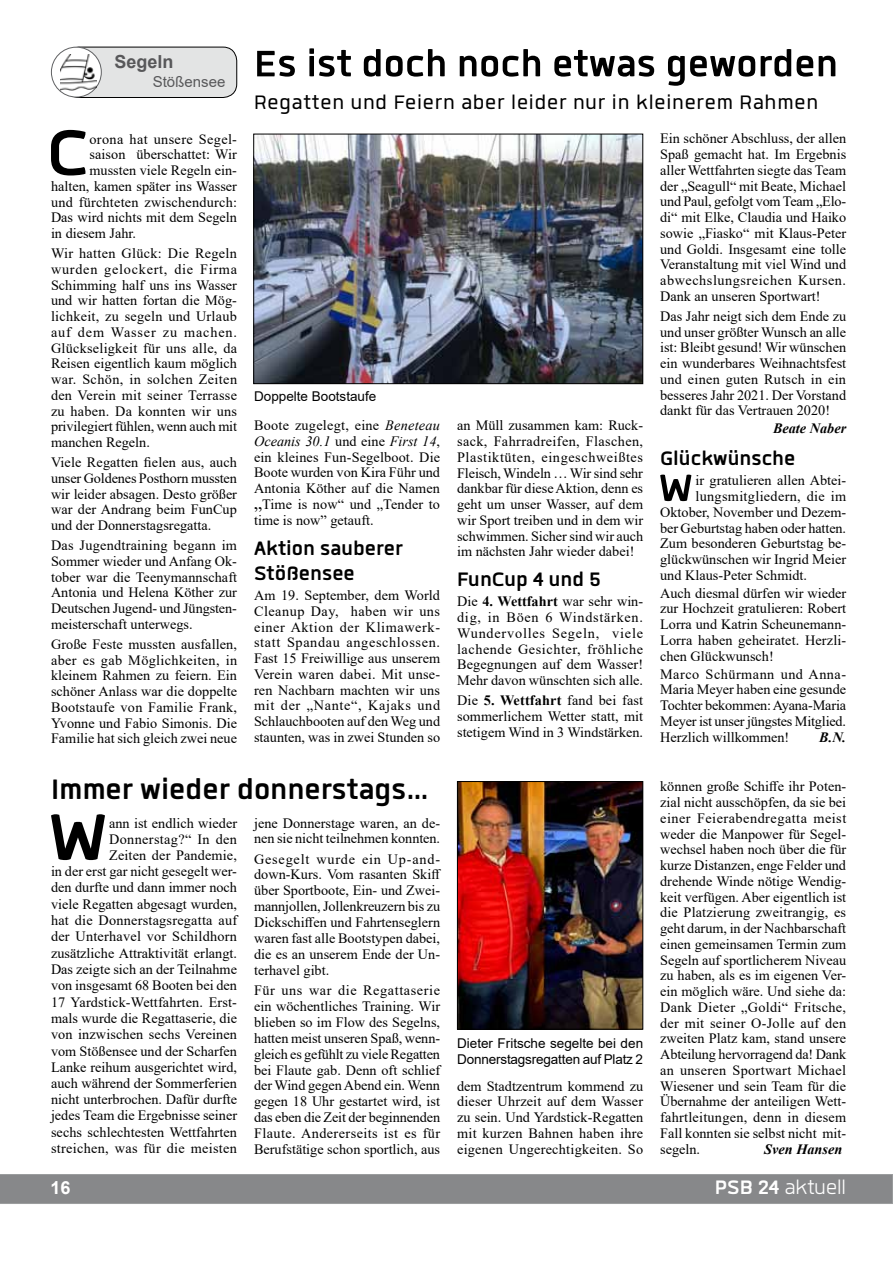
<style>
.page{position:relative;width:893px;height:1263px;background:#fff}
.page>*{position:absolute;margin:0;border:0;box-sizing:border-box;transform-origin:0 0}
.t1{font:700 91.5px "Quan";color:#000}
.t2{font:700 89.4px "Quan";color:#000}
.t3{font:700 52.95px "Quan";color:#000}
.t4{font:700 51px "Quan";color:#000}
.t5{font:700 39px "Quan";color:#000}
.t6{font:27px "Quan";letter-spacing:.03em;color:#000}
.t7{font:700 27px/25.5px "Quan";color:#000}
.t8{font:27px "Quan";color:#fff}
.t9{font:700 18px "Arial";color:#58585a}
.t10{font:700 18px "Arial";color:#fff}
.t11{font:15px "Arial";color:#58585a}
.t12{font:14.25px/15.8px "Times New Roman";color:#000;text-align:justify}
.t13{font:14.25px "Times New Roman";letter-spacing:.025em;color:#000}
.t14{font:italic 700 14.25px "Times New Roman";color:#000}
.t15{font:13.5px/15.8px "Arial";color:#000}
.s1{font-style:italic}
.s2{font-size:18px}
.s3{font-weight:700}
</style>
<div class="page">
<div style="left:0;top:1174px;width:893px;height:30px;background:#87888a"></div>
<img style="left:459px;top:783px;width:182px;height:244px">
<div style="left:457px;top:781px;width:186px;height:248px;border:1px solid #000"></div>
<div style="left:65px;top:47px;width:172px;height:50px;background:#e3e4e4;border-radius:14px"></div>
<div style="left:65px;top:47px;width:172px;height:51px;border:1px solid #000;border-radius:14px"></div>
<svg style="left:51px;top:47px;width:50px;height:50px"></svg>
<div style="left:51px;top:47px;width:51px;height:50px;border:1px solid #606163;border-radius:50%"></div>
<img style="left:60px;top:54px;width:36px;height:36px">
<img style="left:255px;top:136px;width:386px;height:246px">
<div style="left:253px;top:134px;width:390px;height:250px;border:1px solid #000"></div>
<p class="t9" style="left:115px;top:49px;width:61px">Segeln</p>
<p class="t11" style="left:153px;top:72px;width:74px">Stößensee</p>
<h2 class="t2" style="left:47px;top:110px;width:44px">C</h2>
<p class="t13" style="left:89px;top:129px;width:149px">orona hat unsere Segel-</p>
<p class="t12" style="left:89px;top:146px;width:149px">saison überschattet: Wir</p>
<p class="t12" style="left:89px;top:162px;width:149px">mussten viele Regeln ein-</p>
<p class="t12" style="left:51px;top:178px;width:188px">halten, kamen später ins Wasser</p>
<p class="t12" style="left:51px;top:193px;width:188px">und fürchteten zwischendurch:</p>
<p class="t12" style="left:51px;top:209px;width:188px">Das wird nichts mit dem Segeln</p>
<p class="t12" style="left:51px;top:225px;width:87px">in diesem Jahr.</p>
<p class="t12" style="left:51px;top:245px;width:188px">Wir hatten Glück: Die Regeln wurden gelockert, die Firma Schimming half uns ins Wasser und wir hatten fortan die Mög&shy;lichkeit, zu segeln und Urlaub auf dem Wasser zu machen.<br>Glückseligkeit für uns alle, da Reisen eigentlich kaum möglich war. Schön, in solchen Zeiten den Verein mit seiner Terrasse zu haben. Da konnten wir uns privilegiert fühlen, wenn auch mit manchen Regeln.</p>
<p class="t12" style="left:51px;top:454px;width:188px">Viele Regatten fielen aus, auch unser Goldenes Posthorn mussten wir leider absagen. Desto größer war der Andrang beim FunCup und der Donnerstagsregatta.</p>
<p class="t12" style="left:51px;top:537px;width:188px">Das Jugendtraining begann im Sommer wieder und Anfang Ok&shy;tober war die Teenymannschaft Antonia und Helena Köther zur Deutschen Jugend- und Jüngsten&shy;meisterschaft unterwegs.</p>
<p class="t12" style="left:51px;top:636px;width:188px">Große Feste mussten ausfallen, aber es gab Möglichkeiten, in kleinem Rahmen zu feiern. Ein schöner Anlass war die doppelte Bootstaufe von Familie Frank, Yvonne und Fabio Simonis. Die Familie hat sich gleich zwei neue</p>
<h3 class="t4" style="left:254px;top:39px;width:585px">Es ist doch noch etwas geworden</h3>
<h3 class="t6" style="left:254px;top:90px;width:565px">Regatten und Feiern aber leider nur in kleinerem Rahmen</h3>
<p class="t15" style="left:254px;top:389px;width:124px">Doppelte Bootstaufe</p>
<p class="t12" style="left:254px;top:417px;width:188px">Boote zugelegt, eine <span class="s1">Beneteau Oceanis 30.1</span> und eine <span class="s1">First 14</span>, ein kleines Fun-Segelboot. Die Boote wurden von Kira Führ und Antonia Köther auf die Namen <span class="s2">„</span>Time is now“ und „Tender to time is now” getauft.</p>
<h3 class="t7" style="left:254px;top:535px;width:150px">Aktion sauberer<br>Stößensee</h3>
<p class="t12" style="left:254px;top:587px;width:188px">Am 19. September, dem World Cleanup Day, haben wir uns einer Aktion der Klimawerk&shy;statt Spandau angeschlossen.<br>Fast 15 Freiwillige aus unserem Verein waren dabei. Mit unse&shy;ren Nachbarn machten wir uns mit der „Nante“, Kajaks und Schlauchbooten auf den Weg und staunten, was in zwei Stunden so</p>
<p class="t12" style="left:457px;top:417px;width:188px">an Müll zusammen kam: Ruck&shy;sack, Fahrradreifen, Flaschen, Plastiktüten, eingeschweißtes Fleisch, Windeln … Wir sind sehr dankbar für diese Aktion, denn es geht um unser Wasser, auf dem wir Sport treiben und in dem wir schwimmen. Sicher sind wir auch im nächsten Jahr wieder dabei!</p>
<h3 class="t7" style="left:457px;top:566px;width:145px">FunCup 4 und 5</h3>
<p class="t12" style="left:457px;top:593px;width:188px">Die <span class="s3">4. Wettfahrt</span> war sehr win&shy;dig, in Böen 6 Windstärken.<br>Wundervolles Segeln, viele lachende Gesichter, fröhliche Begegnungen auf dem Wasser!<br>Mehr davon wünschten sich alle.</p>
<p class="t12" style="left:457px;top:692px;width:188px">Die <span class="s3">5. Wettfahrt</span> fand bei fast sommerlichem Wetter statt, mit stetigem Wind in 3 Windstärken.</p>
<p class="t12" style="left:660px;top:130px;width:188px">Ein schöner Abschluss, der allen Spaß gemacht hat. Im Ergebnis aller Wettfahrten siegte das Team der „Seagull“ mit Beate, Michael und Paul, gefolgt vom Team „Elo&shy;di“ mit Elke, Claudia und Haiko sowie „Fiasko“ mit Klaus-Peter und Goldi. Insgesamt eine tolle Veranstaltung mit viel Wind und abwechslungsreichen Kursen.<br>Dank an unseren Sportwart!</p>
<p class="t12" style="left:660px;top:308px;width:188px">Das Jahr neigt sich dem Ende zu und unser größter Wunsch an alle ist: Bleibt gesund! Wir wünschen ein wunderbares Weihnachtsfest und einen guten Rutsch in ein besseres Jahr 2021. Der Vorstand dankt für das Vertrauen 2020!</p>
<p class="t14" style="left:773px;top:418px;width:75px">Beate Naber</p>
<h3 class="t7" style="left:660px;top:445px;width:137px">Glückwünsche</h3>
<h3 class="t3" style="left:658px;top:462px;width:36px">W</h3>
<p class="t12" style="left:695px;top:472px;width:152px">ir gratulieren allen Abtei-</p>
<p class="t13" style="left:695px;top:486px;width:152px">lungsmitgliedern, die im</p>
<p class="t12" style="left:660px;top:504px;width:188px">Oktober, November und Dezem-</p>
<p class="t12" style="left:660px;top:519px;width:187px">ber Geburtstag haben oder hatten.</p>
<p class="t12" style="left:660px;top:535px;width:188px">Zum besonderen Geburtstag be-</p>
<p class="t12" style="left:660px;top:551px;width:188px">glückwünschen wir Ingrid Meier</p>
<p class="t12" style="left:660px;top:567px;width:148px">und Klaus-Peter Schmidt.</p>
<p class="t12" style="left:660px;top:585px;width:188px">Auch diesmal dürfen wir wieder zur Hochzeit gratulieren: Robert Lorra und Katrin Scheunemann-Lorra haben geheiratet. Herzli&shy;chen Glückwunsch!</p>
<p class="t12" style="left:660px;top:665px;width:187px">Marco Schürmann und Anna-Maria Meyer haben eine gesunde Tochter bekommen: Ayana-Maria Meyer ist unser jüngstes Mitglied.<br>Herzlich willkommen!</p>
<p class="t14" style="left:819px;top:727px;width:28px">B.N.</p>
<h3 class="t5" style="left:51px;top:770px;width:379px">Immer wieder donnerstags…</h3>
<h1 class="t1" style="left:48px;top:793px;width:62px">W</h1>
<p class="t12" style="left:51px;top:814px;width:188px;line-height:16.2px;text-align:right">ann ist endlich wieder<br>Donnerstag?“ In den<br>Zeiten der Pandemie,<br>in der erst gar nicht gesegelt wer&shy;den durfte und dann immer noch viele Regatten abgesagt wurden, hat die Donnerstagsregatta auf der Unterhavel vor Schildhorn zusätzliche Attraktivität erlangt.<br>Das zeigte sich an der Teilnahme von insgesamt 68 Booten bei den<br>17 Yardstick-Wettfahrten. Erst&shy;mals wurde die Regattaserie, die von inzwischen sechs Vereinen vom Stößensee und der Scharfen<br>Lanke reihum ausgerichtet wird, auch während der Sommerferien nicht unterbrochen. Dafür durfte jedes Team die Ergebnisse seiner sechs schlechtesten Wettfahrten streichen, was für die meisten</p>
<p class="t12" style="left:254px;top:814px;width:188px">jene Donnerstage waren, an de&shy;nen sie nicht teilnehmen konnten.</p>
<p class="t12" style="left:254px;top:850px;width:188px">Gesegelt wurde ein Up-and&shy;down-Kurs. Vom rasanten Skiff über Sportboote, Ein- und Zwei&shy;mannjollen, Jollenkreuzern bis zu Dickschiffen und Fahrtenseglern waren fast alle Bootstypen dabei, die es an unserem Ende der Un&shy;terhavel gibt.</p>
<p class="t12" style="left:254px;top:982px;width:188px">Für uns war die Regattaserie ein wöchentliches Training. Wir blieben so im Flow des Segelns, hatten meist unseren Spaß, wenn&shy;gleich es gefühlt zu viele Regatten bei Flaute gab. Denn oft schlief der Wind gegen Abend ein. Wenn gegen 18 Uhr gestartet wird, ist das eben die Zeit der beginnenden Flaute. Andererseits ist es für Berufstätige schon sportlich, aus</p>
<p class="t15" style="left:457px;top:1035px;width:188px">Dieter Fritsche segelte bei den<br>Donnerstagsregatten auf Platz 2</p>
<p class="t12" style="left:457px;top:1077px;width:188px">dem Stadtzentrum kommend zu dieser Uhrzeit auf dem Wasser zu sein. Und Yardstick-Regatten mit kurzen Bahnen haben ihre eigenen Ungerechtigkeiten. So</p>
<p class="t12" style="left:660px;top:778px;width:188px">können große Schiffe ihr Poten&shy;zial nicht ausschöpfen, da sie bei einer Feierabendregatta meist weder die Manpower für Segel&shy;wechsel haben noch über die für kurze Distanzen, enge Felder und drehende Winde nötige Wendig&shy;keit verfügen. Aber eigentlich ist die Platzierung zweitrangig, es geht darum, in der Nachbarschaft einen gemeinsamen Termin zum Segeln auf sportlicherem Niveau zu haben, als es im eigenen Ver&shy;ein möglich wäre. Und siehe da:<br>Dank Dieter „Goldi“ Fritsche, der mit seiner O-Jolle auf den zweiten Platz kam, stand unsere Abteilung hervorragend da! Dank an unseren Sportwart Michael Wiesener und sein Team für die Übernahme der anteiligen Wett&shy;fahrtleitungen, denn in diesem Fall konnten sie selbst nicht mit&shy;segeln.</p>
<p class="t14" style="left:764px;top:1139px;width:79px">Sven Hansen</p>
<p class="t10" style="left:50px;top:1175px;width:22px">16</p>
<h3 class="t8" style="left:715px;top:1175px;width:133px"><span class="s3">PSB 24</span> aktuell</h3>
</div>
